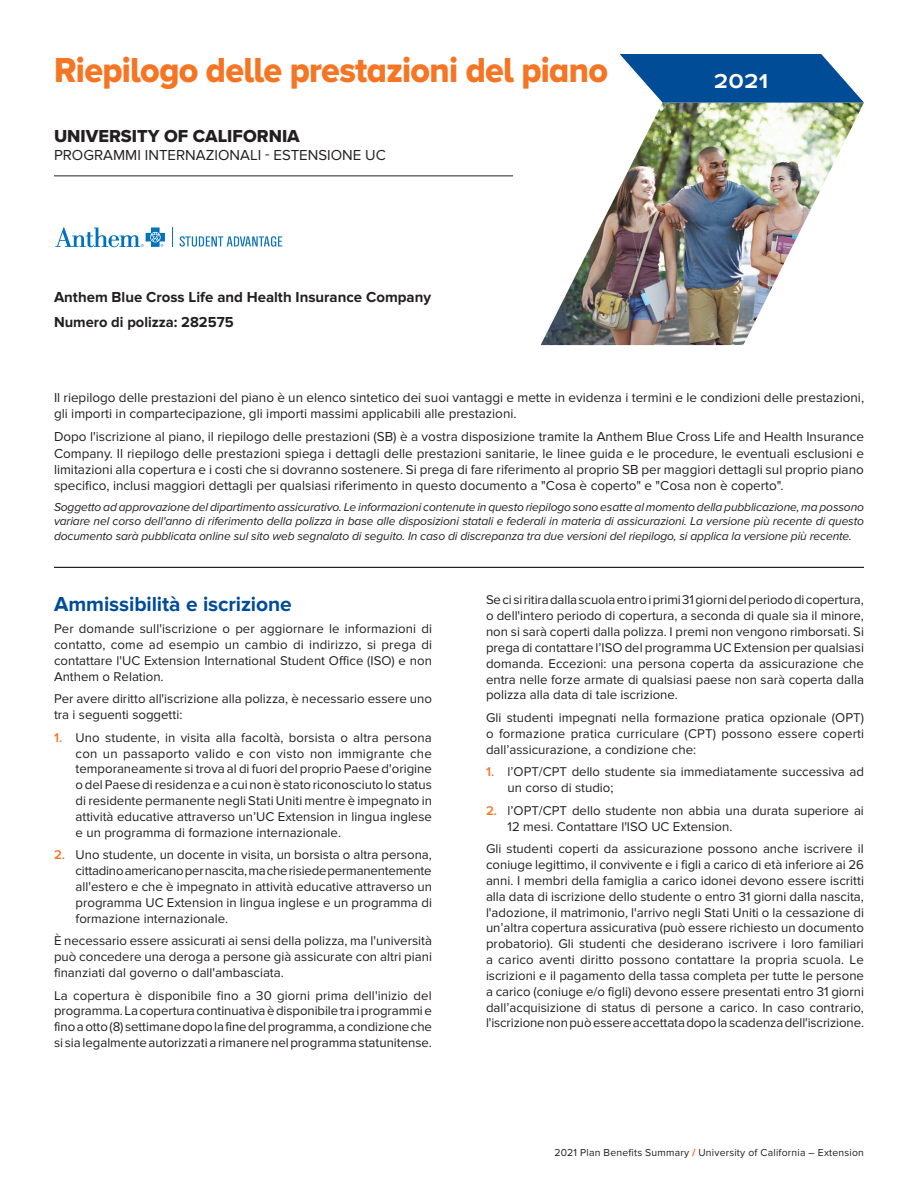
<style>
.page{position:relative;width:918px;height:1188px;background:#fff}
.page>*{position:absolute;margin:0;border:0;box-sizing:border-box;transform-origin:0 0}
.t1{font:36px "Proxima Nova A Extrabld";letter-spacing:-.02em;color:#f57523;scale:.95 1}
.t2{font:600 25.2px "Proxima Nova";color:#fff}
.Body_-_Heading{font:700 21px "Proxima Nova";letter-spacing:-.005em;color:#004c97}
.t3{font:18px "Proxima Nova A Extrabld";color:#231f20}
.t4{font:700 15px/24.8px "Proxima Nova";color:#231f20}
.t5{font:15px "Proxima Nova";color:#231f20}
.t6{font:13.5px/16.2px "Proxima Nova";color:#231f20}
.Body_-_Text{font:13.2px/15.9px "Proxima Nova";color:#231f20;text-align:justify}
.t7{font:italic 12px/14.4px "Proxima Nova";letter-spacing:-.01em;color:#231f20;text-align:justify}
.t8{font:10.5px "Proxima Nova";letter-spacing:.02em;color:#231f20}
.s1{font-weight:600;color:#f57523}
.s2{font-family:"Proxima Nova A Extrabld";color:#f57523}
</style>
<div class="page">
<img style="left:541px;top:103px;width:323px;height:242px">
<svg style="left:620px;top:54px;width:244px;height:49px"></svg>
<hr style="left:54px;top:176px;width:459px;height:1px;background:#231f20">
<svg style="left:172px;top:227px;width:1px;height:20px"></svg>
<svg style="left:180px;top:236px;width:102px;height:11px"></svg>
<svg style="left:55px;top:228px;width:110px;height:19px"></svg>
<hr style="left:54px;top:567px;width:810px;height:1px;background:#231f20">
<h1 class="t1" style="left:54px;top:49px;width:585px">Riepilogo delle prestazioni del piano</h1>
<h3 class="t3" style="left:54px;top:126px;width:247px">UNIVERSITY OF CALIFORNIA</h3>
<p class="t5" style="left:54px;top:147px;width:333px">PROGRAMMI INTERNAZIONALI - ESTENSIONE UC</p>
<p class="t4" style="left:54px;top:285px;width:379px">Anthem Blue Cross Life and Health Insurance Company<br>Numero di polizza: 282575</p>
<h2 class="t2" style="left:714px;top:65px;width:56px">2021</h2>
<p class="t6" style="left:54px;top:390px;width:812px">Il riepilogo delle prestazioni del piano è un elenco sintetico dei suoi vantaggi e mette in evidenza i termini e le condizioni delle prestazioni, gli importi in compartecipazione, gli importi massimi applicabili alle prestazioni.</p>
<p class="t6" style="left:54px;top:429px;width:812px;text-align:justify">Dopo l'iscrizione al piano, il riepilogo delle prestazioni (SB) è a vostra disposizione tramite la Anthem Blue Cross Life and Health Insurance Company. Il riepilogo delle prestazioni spiega i dettagli delle prestazioni sanitarie, le linee guida e le procedure, le eventuali esclusioni e limitazioni alla copertura e i costi che si dovranno sostenere. Si prega di fare riferimento al proprio SB per maggiori dettagli sul proprio piano specifico, inclusi maggiori dettagli per qualsiasi riferimento in questo documento a "Cosa è coperto" e "Cosa non è coperto".</p>
<p class="t7" style="left:54px;top:500px;width:812px">Soggetto ad approvazione del dipartimento assicurativo. Le informazioni contenute in questo riepilogo sono esatte al momento della pubblicazione, ma possono variare nel corso dell'anno di riferimento della polizza in base alle disposizioni statali e federali in materia di assicurazioni. La versione più recente di questo documento sarà pubblicata online sul sito web segnalato di seguito. In caso di discrepanza tra due versioni del riepilogo, si applica la versione più recente.</p>
<p class="Body_-_Heading" style="left:54px;top:592px;width:239px">Ammissibilità e iscrizione</p>
<p class="Body_-_Text" style="left:54px;top:621px;width:380px">Per domande sull'iscrizione o per aggiornare le informazioni di contatto, come ad esempio un cambio di indirizzo, si prega di contattare l'UC Extension International Student Office (ISO) e non Anthem o Relation.</p>
<p class="Body_-_Text" style="left:54px;top:691px;width:380px">Per avere diritto all'iscrizione alla polizza, è necessario essere uno tra i seguenti soggetti:</p>
<p class="Body_-_Text" style="left:76px;top:730px;width:358px;text-indent:-22px"><span class="s1">1.</span> Uno studente, in visita alla facoltà, borsista o altra persona con un passaporto valido e con visto non immigrante che temporaneamente si trova al di fuori del proprio Paese d'origine o del Paese di residenza e a cui non è stato riconosciuto lo status di residente permanente negli Stati Uniti mentre è impegnato in attività educative attraverso un’UC Extension in lingua inglese e un programma di formazione internazionale.</p>
<p class="Body_-_Text" style="left:76px;top:847px;width:358px;text-indent:-22px"><span class="s1">2.</span> Uno studente, un docente in visita, un borsista o altra persona, cittadino americano per nascita, ma che risiede permanentemente all'estero e che è impegnato in attività educative attraverso un programma UC Extension in lingua inglese e un programma di formazione internazionale.</p>
<p class="Body_-_Text" style="left:54px;top:933px;width:380px">È necessario essere assicurati ai sensi della polizza, ma l'università può concedere una deroga a persone già assicurate con altri piani finanziati dal governo o dall'ambasciata.</p>
<p class="Body_-_Text" style="left:54px;top:987px;width:380px">La copertura è disponibile fino a 30 giorni prima dell'inizio del programma. La copertura continuativa è disponibile tra i programmi e fino a otto (8) settimane dopo la fine del programma, a condizione che si sia legalmente autorizzati a rimanere nel programma statunitense.</p>
<p class="Body_-_Text" style="left:486px;top:592px;width:380px">Se ci si ritira dalla scuola entro i primi 31 giorni del periodo di copertura, o dell'intero periodo di copertura, a seconda di quale sia il minore, non si sarà coperti dalla polizza. I premi non vengono rimborsati. Si prega di contattare l’ISO del programma UC Extension per qualsiasi domanda. Eccezioni: una persona coperta da assicurazione che entra nelle forze armate di qualsiasi paese non sarà coperta dalla polizza alla data di tale iscrizione.</p>
<p class="Body_-_Text" style="left:486px;top:710px;width:380px">Gli studenti impegnati nella formazione pratica opzionale (OPT) o formazione pratica curriculare (CPT) possono essere coperti dall’assicurazione, a condizione che:</p>
<p class="Body_-_Text" style="left:508px;top:764px;width:358px;text-indent:-22px"><span class="s1">1.</span> l’OPT/CPT dello studente sia immediatamente successiva ad un corso di studio;</p>
<p class="Body_-_Text" style="left:508px;top:803px;width:358px;text-indent:-22px"><span class="s1">2.</span> l’OPT/CPT dello studente non abbia una durata superiore ai<br>12 mesi. Contattare l'ISO UC Extension.</p>
<p class="Body_-_Text" style="left:486px;top:841px;width:380px">Gli studenti coperti da assicurazione possono anche iscrivere il coniuge legittimo, il convivente e i figli a carico di età inferiore ai 26 anni. I membri della famiglia a carico idonei devono essere iscritti alla data di iscrizione dello studente o entro 31 giorni dalla nascita, l'adozione, il matrimonio, l'arrivo negli Stati Uniti o la cessazione di un’altra copertura assicurativa (può essere richiesto un documento probatorio). Gli studenti che desiderano iscrivere i loro familiari a carico aventi diritto possono contattare la propria scuola. Le iscrizioni e il pagamento della tassa completa per tutte le persone a carico (coniuge e/o figli) devono essere presentati entro 31 giorni dall’acquisizione di status di persone a carico. In caso contrario, l'iscrizione non può essere accettata dopo la scadenza dell'iscrizione.</p>
<p class="t8" style="left:554px;top:1146px;width:311px">2021 Plan Benefits Summary <span class="s2">/</span> University of California – Extension</p>
</div>
